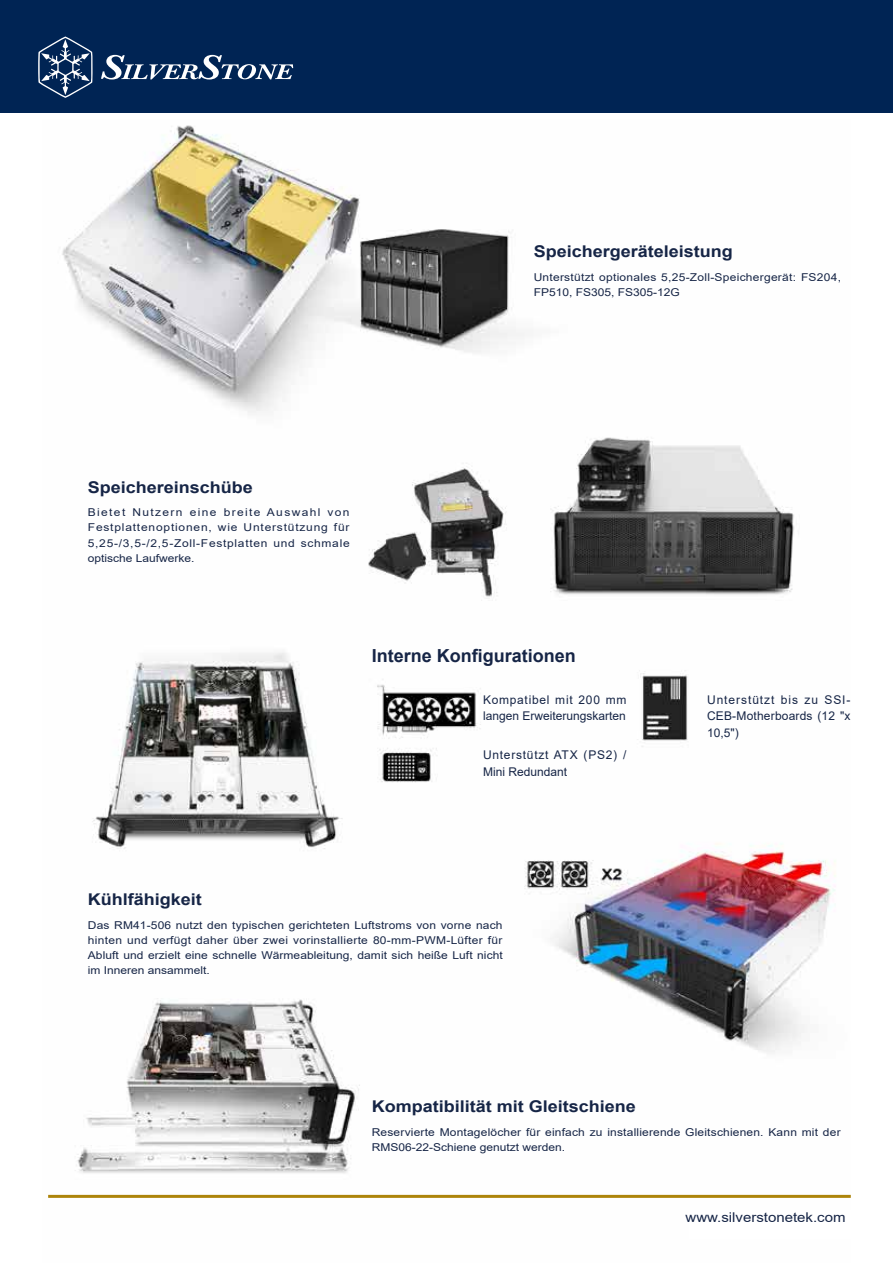
<style>
.page{position:relative;width:893px;height:1263px;background:#fff}
.page>*{position:absolute;margin:0;border:0;box-sizing:border-box;transform-origin:0 0}
.t1{font:700 18px "Arial";color:#162546}
.t2{font:700 16.2px "Arial";color:#162546;scale:1.11 1}
.t3{font:13.5px "Arial";color:#162546;scale:1.11 1}
.t4{font:12px/16.6px "Arial";letter-spacing:.015em;color:#162546}
.t5{font:12px/16.6px "Arial";letter-spacing:.06em;color:#162546}
.t6{font:10.8px/15px "Arial";letter-spacing:.015em;color:#162546;scale:1.11 1}
</style>
<div class="page">
<img style="left:48px;top:125px;width:803px;height:1070px">
<div style="left:0;top:0;width:893px;height:112px;background:#002454"></div>
<svg style="left:38px;top:36px;width:55px;height:62px"></svg>
<svg style="left:101px;top:55px;width:192px;height:25px"></svg>
<hr style="left:48px;top:1195px;width:803px;height:3px;background:#ad840a">
<h2 class="t2" style="left:534px;top:240px;width:181px">Speichergeräteleistung</h2>
<p class="t6" style="left:534px;top:269px;width:278px">Unterstützt optionales 5,25-Zoll-Speichergerät: FS204,<br>FP510, FS305, FS305-12G</p>
<h2 class="t2" style="left:88px;top:475px;width:150px">Speichereinschübe</h2>
<p class="t6" style="left:88px;top:505px;width:237px;text-align:justify">Bietet Nutzern eine breite Auswahl von Festplattenoptionen, wie Unterstützung für 5,25-/3,5-/2,5-Zoll-Festplatten und schmale optische Laufwerke.</p>
<h1 class="t1" style="left:372px;top:643px;width:206px">Interne Konfigurationen</h1>
<p class="t4" style="left:483px;top:691px;width:145px">Kompatibel mit 200 mm langen Erweiterungskarten</p>
<p class="t4" style="left:707px;top:691px;width:145px;text-align:justify">Unterstützt bis zu SSI-CEB-Motherboards (12 "x 10,5")</p>
<p class="t5" style="left:483px;top:746px;width:145px">Unterstützt ATX (PS2) /<br>Mini Redundant</p>
<h2 class="t2" style="left:88px;top:888px;width:104px">Kühlfähigkeit</h2>
<p class="t6" style="left:88px;top:917px;width:375px;text-align:justify">Das RM41-506 nutzt den typischen gerichteten Luftstroms von vorne nach hinten und verfügt daher über zwei vorinstallierte 80-mm-PWM-Lüfter für Abluft und erzielt eine schnelle Wärmeableitung, damit sich heiße Luft nicht im Inneren ansammelt.</p>
<h2 class="t2" style="left:372px;top:1095px;width:239px">Kompatibilität mit Gleitschiene</h2>
<p class="t6" style="left:372px;top:1125px;width:424px">Reservierte Montagelöcher für einfach zu installierende Gleitschienen. Kann mit der<br>RMS06-22-Schiene genutzt werden.</p>
<p class="t3" style="left:686px;top:1208px;width:147px">www.silverstonetek.com</p>
</div>
